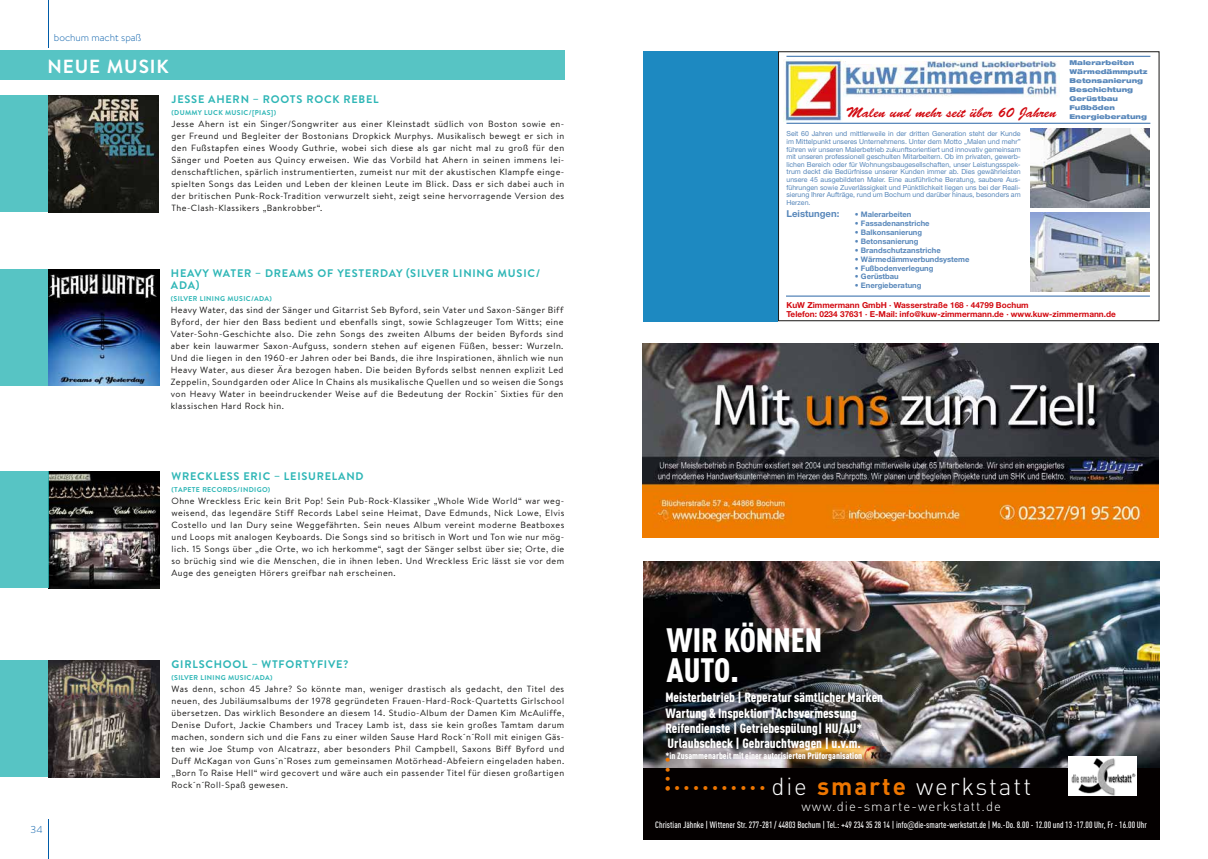
<style>
.page{position:relative;width:1208px;height:859px;background:#fff}
.page>*{position:absolute;margin:0;border:0;box-sizing:border-box;transform-origin:0 0}
.t1{font:36.4px "Avenir Next";color:#ee7600}
.t2{font:900 condensed 33.3px/30.3px "DIN Pro";color:#fff}
.t3{font:300 24.3px "DIN Pro";letter-spacing:.08em;color:#fff}
.t4{font:700 19px "Brandon Text";letter-spacing:.05em;color:#fff}
.t5{font:14.3px "Brush Script Std";color:#d20910}
.t6{font:900 condensed 13.3px/15.2px "DIN Pro";color:#fff}
.t7{font:300 13.1px "DIN Pro";letter-spacing:.08em;color:#fff}
.t8{font:700 11px/12px "Brandon Text";letter-spacing:.07em;color:#2eb6b6}
.t9{font:300 10px "Brandon Text";color:#005ba8}
.t10{font:700 9.5px "Helvetica Neue LT";color:#5887ba}
.t11{font:500 condensed 9.1px "DIN Pro";color:#fff}
.t12{font:900 condensed 9.1px "DIN Pro";color:#fff}
.t13{font:9px/12px "Brandon Text";letter-spacing:.05em;color:#181716;text-align:justify}
.t14{font:700 8.2px/8.9px "Helvetica Neue LT";color:#d20910}
.t15{font:700 7.6px "Helvetica Neue LT";color:#5887ba}
.t16{font:7px/7.6px "Helvetica Neue LT";color:#5887ba;text-align:justify}
.t17{font:700 7px "Brandon Text";letter-spacing:.05em;color:#2eb6b6}
.t18{font:900 expanded 6.7px/8.9px "Helvetica Neue LT";color:#5887ba}
.s1{font-weight:700;color:#ee7600}
.s2{font-family:"Lucida Grande";font-weight:400;font-stretch:normal}
</style>
<div class="page">
<div style="left:643px;top:51px;width:135px;height:270px;background:#1d89c1"></div>
<img style="left:1031px;top:129px;width:119px;height:79px">
<img style="left:1031px;top:212px;width:119px;height:79px">
<img style="left:784px;top:60px;width:58px;height:61px">
<img style="left:844px;top:62px;width:215px;height:35px">
<hr style="left:847px;top:60px;width:63px;height:4px;background:#fff">
<hr style="left:786px;top:56px;width:364px;height:1px;background:#5887ba">
<hr style="left:786px;top:123px;width:364px;height:1px;background:#5887ba">
<hr style="left:786px;top:295px;width:364px;height:2px;background:#5887ba">
<div style="left:778px;top:51px;width:381px;height:270px;border:1px solid #181716"></div>
<img style="left:643px;top:343px;width:515px;height:194px">
<div style="left:0;top:51px;width:564px;height:29px;background:#57c4c4"></div>
<div style="left:0;top:95px;width:48px;height:117px;background:#57c4c4"></div>
<img style="left:48px;top:95px;width:110px;height:117px">
<div style="left:0;top:270px;width:48px;height:116px;background:#57c4c4"></div>
<img style="left:48px;top:472px;width:112px;height:116px">
<div style="left:0;top:472px;width:48px;height:116px;background:#57c4c4"></div>
<div style="left:0;top:661px;width:48px;height:116px;background:#57c4c4"></div>
<img style="left:643px;top:561px;width:516px;height:207px">
<div style="left:643px;top:768px;width:516px;height:71px;background:#040000"></div>
<img style="left:864px;top:747px;width:27px;height:18px">
<img style="left:1068px;top:756px;width:68px;height:40px">
<img style="left:48px;top:270px;width:111px;height:116px">
<hr style="left:48px;top:0;width:1px;height:48px;background:#005ba8">
<hr style="left:48px;top:819px;width:1px;height:40px;background:#005ba8">
<img style="left:48px;top:661px;width:112px;height:116px">
<p class="t9" style="left:54px;top:30px;width:89px">bochum macht spaß</p>
<h3 class="t4" style="left:47px;top:53px;width:123px">NEUE MUSIK</h3>
<p class="t8" style="left:172px;top:93px;width:209px">JESSE AHERN – ROOTS ROCK REBEL</p>
<p class="t17" style="left:171px;top:107px;width:106px">(DUMMY LUCK MUSIC/[PIAS])</p>
<p class="t13" style="left:171px;top:117px;width:394px">Jesse Ahern ist ein Singer/Songwriter aus einer Kleinstadt südlich von Boston sowie en&shy;ger Freund und Begleiter der Bostonians Dropkick Murphys. Musikalisch bewegt er sich in den Fußstapfen eines Woody Guthrie, wobei sich diese als gar nicht mal zu groß für den Sänger und Poeten aus Quincy erweisen. Wie das Vorbild hat Ahern in seinen immens lei&shy;denschaftlichen, spärlich instrumentierten, zumeist nur mit der akustischen Klampfe einge&shy;spielten Songs das Leiden und Leben der kleinen Leute im Blick. Dass er sich dabei auch in der britischen Punk-Rock-Tradition verwurzelt sieht, zeigt seine hervorragende Version des The-Clash-Klassikers „Bankrobber“.</p>
<p class="t8" style="left:171px;top:267px;width:371px">HEAVY WATER – DREAMS OF YESTERDAY (SILVER LINING MUSIC/<br>ADA)</p>
<p class="t17" style="left:171px;top:294px;width:102px">(SILVER LINING MUSIC/ADA)</p>
<p class="t13" style="left:171px;top:304px;width:394px">Heavy Water, das sind der Sänger und Gitarrist Seb Byford, sein Vater und Saxon-Sänger Biff Byford, der hier den Bass bedient und ebenfalls singt, sowie Schlagzeuger Tom Witts; eine Vater-Sohn-Geschichte also. Die zehn Songs des zweiten Albums der beiden Byfords sind aber kein lauwarmer Saxon-Aufguss, sondern stehen auf eigenen Füßen, besser: Wurzeln.<br>Und die liegen in den 1960-er Jahren oder bei Bands, die ihre Inspirationen, ähnlich wie nun Heavy Water, aus dieser Ära bezogen haben. Die beiden Byfords selbst nennen explizit Led Zeppelin, Soundgarden oder Alice In Chains als musikalische Quellen und so weisen die Songs von Heavy Water in beeindruckender Weise auf die Bedeutung der Rockin` Sixties für den klassischen Hard Rock hin.</p>
<p class="t8" style="left:172px;top:470px;width:193px">WRECKLESS ERIC – LEISURELAND</p>
<p class="t17" style="left:171px;top:485px;width:100px">(TAPETE RECORDS/INDIGO)</p>
<p class="t13" style="left:171px;top:495px;width:394px">Ohne Wreckless Eric kein Brit Pop! Sein Pub-Rock-Klassiker „Whole Wide World“ war weg&shy;weisend, das legendäre Stiff Records Label seine Heimat, Dave Edmunds, Nick Lowe, Elvis Costello und Ian Dury seine Weggefährten. Sein neues Album vereint moderne Beatboxes und Loops mit analogen Keyboards. Die Songs sind so britisch in Wort und Ton wie nur mög&shy;lich. 15 Songs über „die Orte, wo ich herkomme“, sagt der Sänger selbst über sie; Orte, die so brüchig sind wie die Menschen, die in ihnen leben. Und Wreckless Eric lässt sie vor dem Auge des geneigten Hörers greifbar nah erscheinen.</p>
<p class="t9" style="left:31px;top:822px;width:13px">34</p>
<p class="t8" style="left:172px;top:658px;width:178px">GIRLSCHOOL – WTFORTYFIVE?</p>
<p class="t17" style="left:171px;top:673px;width:102px">(SILVER LINING MUSIC/ADA)</p>
<p class="t13" style="left:171px;top:683px;width:394px">Was denn, schon 45 Jahre? So könnte man, weniger drastisch als gedacht, den Titel des neuen, des Jubiläumsalbums der 1978 gegründeten Frauen-Hard-Rock-Quartetts Girlschool übersetzen. Das wirklich Besondere an diesem 14. Studio-Album der Damen Kim McAuliffe, Denise Dufort, Jackie Chambers und Tracey Lamb ist, dass sie kein großes Tamtam darum machen, sondern sich und die Fans zu einer wilden Sause Hard Rock´n´Roll mit einigen Gäs&shy;ten wie Joe Stump von Alcatrazz, aber besonders Phil Campbell, Saxons Biff Byford und Duff McKagan von Guns`n`Roses zum gemeinsamen Motörhead-Abfeiern eingeladen haben. „Born To Raise Hell“ wird gecovert und wäre auch ein passender Titel für diesen großartigen Rock´n´Roll-Spaß gewesen.</p>
<h3 class="t5" style="left:846px;top:104px;width:212px">Malen und mehr seit über 60 Jahren</h3>
<p class="t18" style="left:1069px;top:58px;width:80px">Malerarbeiten<br>Wärmedämmputz<br>Betonsanierung<br>Beschichtung<br>Gerüstbau<br>Fußböden<br>Energieberatung</p>
<p class="t16" style="left:786px;top:130px;width:236px">Seit 60 Jahren und mittlerweile in der dritten Generation steht der Kunde im Mittelpunkt unseres Unternehmens. Unter dem Motto „Malen und mehr” führen wir unseren Malerbetrieb zukunftsorientiert und innovativ gemeinsam mit unseren professionell geschulten Mitarbeitern. Ob im privaten, gewerb&shy;lichen Bereich oder für Wohnungsbaugesellschaften, unser Leistungsspek&shy;trum deckt die Bedürfnisse unserer Kunden immer ab. Dies gewährleisten unsere 45 ausgebildeten Maler. Eine ausführliche Beratung, saubere Aus&shy;führungen sowie Zuverlässigkeit und Pünktlichkeit liegen uns bei der Reali&shy;sierung Ihrer Aufträge, rund um Bochum und darüber hinaus, besonders am Herzen.</p>
<p class="t10" style="left:786px;top:208px;width:54px">Leistungen:</p>
<p class="t15" style="left:855px;top:210px;width:58px">• Malerarbeiten</p>
<p class="t15" style="left:855px;top:219px;width:76px">• Fassadenanstriche</p>
<p class="t15" style="left:855px;top:228px;width:69px">• Balkonsanierung</p>
<p class="t15" style="left:855px;top:237px;width:65px">• Betonsanierung</p>
<p class="t15" style="left:855px;top:245px;width:87px">• Brandschutzanstriche</p>
<p class="t15" style="left:855px;top:254px;width:116px">• Wärmedämmverbundsysteme</p>
<p class="t15" style="left:855px;top:263px;width:80px">• Fußbodenverlegung</p>
<p class="t15" style="left:855px;top:272px;width:45px">• Gerüstbau</p>
<p class="t15" style="left:855px;top:281px;width:68px">• Energieberatung</p>
<p class="t14" style="left:786px;top:300px;width:331px">KuW Zimmermann GmbH · Wasserstraße 168 · 44799 Bochum<br>Telefon: 0234 37631 · E-Mail: info@kuw-zimmermann.de · www.kuw-zimmermann.de</p>
<h2 class="t2" style="left:666px;top:622px;width:157px">WIR KÖNNEN<br>AUTO.</h2>
<h3 class="t6" style="left:665px;top:689px;width:219px">Meisterbetrieb | Reperatur sämtlicher Marken Wartung &amp; Inspektion |Achsvermessung Reifendienste | Getriebespülung| HU/AU* Urlaubscheck | Gebrauchtwagen | u.v.m.</h3>
<p class="t12" style="left:665px;top:749px;width:198px">*in Zusammenarbeit mit einer autorisierten Prüforganisation</p>
<h1 class="t1" style="left:663px;top:747px;width:106px">...........</h1>
<h1 class="t1" style="left:709px;top:755px;width:39px;rotate:90deg">....</h1>
<h3 class="t3" style="left:771px;top:767px;width:261px">die <span class="s1">smarte</span> werkstatt</h3>
<h3 class="t7" style="left:801px;top:796px;width:201px">www.die-smarte-werkstatt.de</h3>
<p class="t11" style="left:655px;top:818px;width:493px">Christian Jähnke | Wittener Str. 277-281 / 44803 Bochum | Tel.: +49 234 35 28 14 | info<span class="s2">@</span>die-smarte-werkstatt.de | Mo.-Do. 8.00 - 12.00 und 13 -17.00 Uhr, Fr - 16.00 Uhr</p>
</div>
